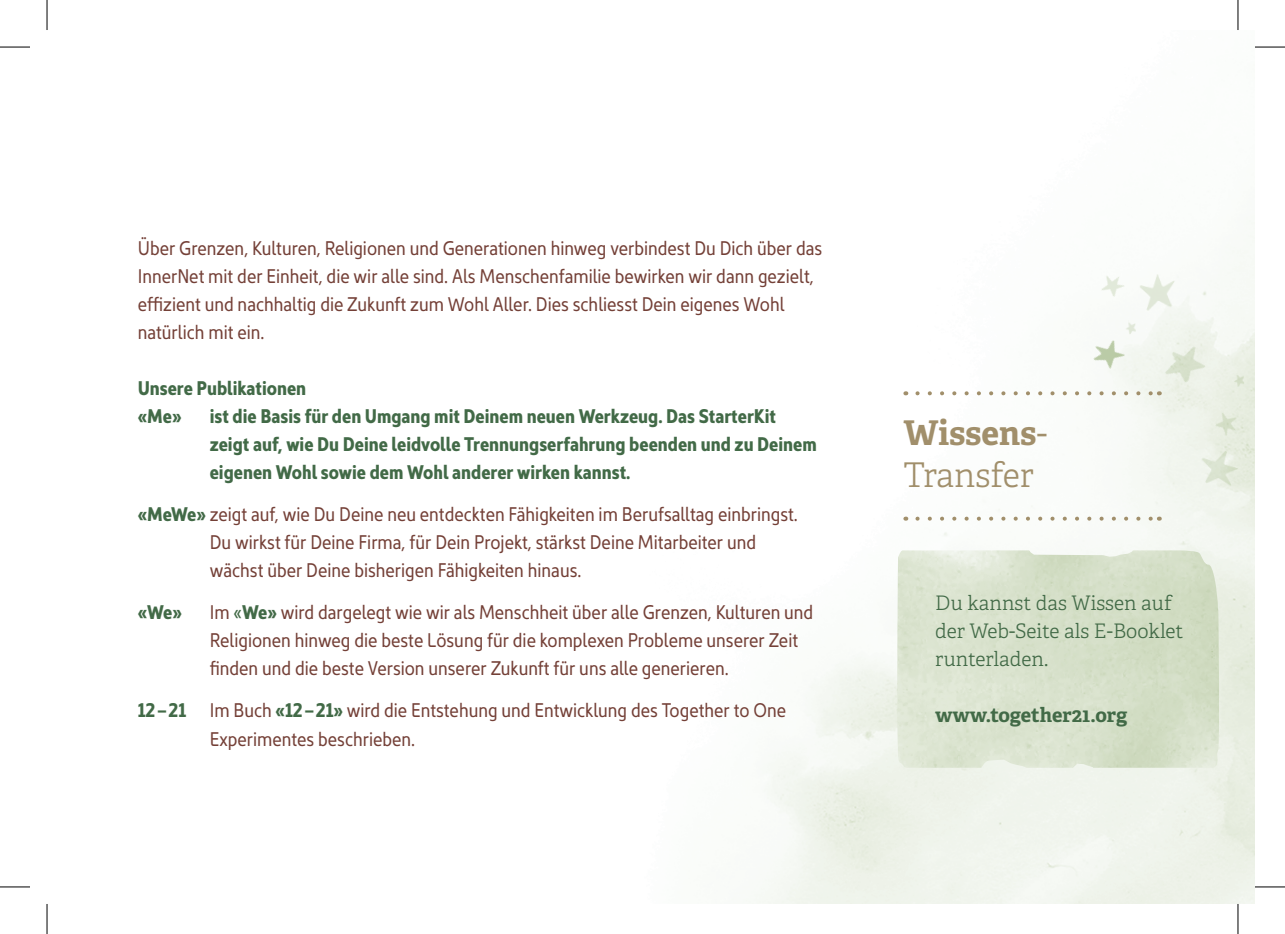
<style>
.page{position:relative;width:1285px;height:934px;background:#fff}
.page>*{position:absolute;margin:0;border:0;box-sizing:border-box;transform-origin:0 0}
.t1{font:700 34px "Adelle PE";color:#a18f6b}
.t2{font:34px "Adelle PE Lt";color:#a18f6b}
.t3{font:20px/28px "Kyrial Sans Pro Regular Cond";color:#744037}
.t4{font:20px/28px "Kyrial Sans Pro Bold Cond";color:#426a47}
.t5{font:20px/28px "Adelle PE Lt";color:#426a47}
.t6{font:700 20px "Adelle PE";letter-spacing:-.005em;color:#426a47}
.s1{font-family:"Kyrial Sans Pro Bold Cond";color:#426a47}
.s2{color:#426a47}
.s3{font-family:"Adelle PE Lt";font-weight:400}
</style>
<div class="page">
<img style="left:896px;top:550px;width:323px;height:217px">
<img style="left:1135px;top:269px;width:46px;height:46px">
<img style="left:1195px;top:446px;width:46px;height:46px">
<img style="left:1084px;top:331px;width:47px;height:46px">
<img style="left:1152px;top:333px;width:61px;height:60px">
<img style="left:1231px;top:372px;width:13px;height:15px">
<img style="left:1122px;top:319px;width:14px;height:15px">
<img style="left:1095px;top:268px;width:35px;height:35px">
<img style="left:1207px;top:406px;width:35px;height:35px">
<svg style="left:917px;top:391px;width:235px;height:4px"></svg>
<svg style="left:917px;top:516px;width:235px;height:4px"></svg>
<hr style="left:0;top:47px;width:30px;height:1px;background:#000">
<hr style="left:1255px;top:47px;width:30px;height:1px;background:#000">
<hr style="left:0;top:886px;width:30px;height:1px;background:#000">
<hr style="left:1255px;top:886px;width:30px;height:1px;background:#000">
<hr style="left:47px;top:0;width:1px;height:30px;background:#000">
<hr style="left:47px;top:903px;width:1px;height:30px;background:#000">
<hr style="left:1237px;top:0;width:1px;height:30px;background:#000">
<hr style="left:1237px;top:903px;width:1px;height:30px;background:#000">
<p class="t3" style="left:138px;top:233px;width:686px">Über Grenzen, Kulturen, Religionen und Generationen hinweg verbindest Du Dich über das InnerNet mit der Einheit, die wir alle sind. Als Menschenfamilie bewirken wir dann gezielt, effizient und nachhaltig die Zukunft zum Wohl Aller. Dies schliesst Dein eigenes Wohl natürlich mit ein.</p>
<p class="t4" style="left:138px;top:372px;width:170px">Unsere Publikationen «Me»</p>
<p class="t4" style="left:210px;top:400px;width:608px">ist die Basis für den Umgang mit Deinem neuen Werkzeug. Das StarterKit zeigt auf, wie Du Deine leidvolle Trennungserfahrung beenden und zu Deinem eigenen Wohl sowie dem Wohl anderer wirken kannst.</p>
<p class="t3" style="left:210px;top:499px;width:589px;text-indent:-72px"><span class="s1">«MeWe»</span> zeigt auf, wie Du Deine neu entdeckten Fähigkeiten im Berufsalltag einbringst.<br>Du wirkst für Deine Firma, für Dein Projekt, stärkst Deine Mitarbeiter und wächst über Deine bisherigen Fähigkeiten hinaus.</p>
<p class="t4" style="left:138px;top:596px;width:46px">«We»</p>
<p class="t3" style="left:210px;top:597px;width:605px">Im <span class="s2">«</span><span class="s1">We»</span> wird dargelegt wie wir als Menschheit über alle Grenzen, Kulturen und<br>Religionen hinweg die beste Lösung für die komplexen Probleme unserer Zeit finden und die beste Version unserer Zukunft für uns alle generieren.</p>
<p class="t3" style="left:210px;top:695px;width:578px;text-indent:-72px"><span class="s1">12–21</span> Im Buch <span class="s1">«12–21»</span> wird die Entstehung und Entwicklung des Together to One<br>Experimentes beschrieben.</p>
<h1 class="t1" style="left:903px;top:408px;width:145px">Wissens<span class="s3">-</span></h1>
<h1 class="t2" style="left:903px;top:451px;width:132px">Transfer</h1>
<p class="t5" style="left:935px;top:588px;width:250px">Du kannst das Wissen auf der Web-Seite als E-Booklet runterladen.</p>
<p class="t6" style="left:935px;top:700px;width:194px">www.together21.org</p>
</div>
